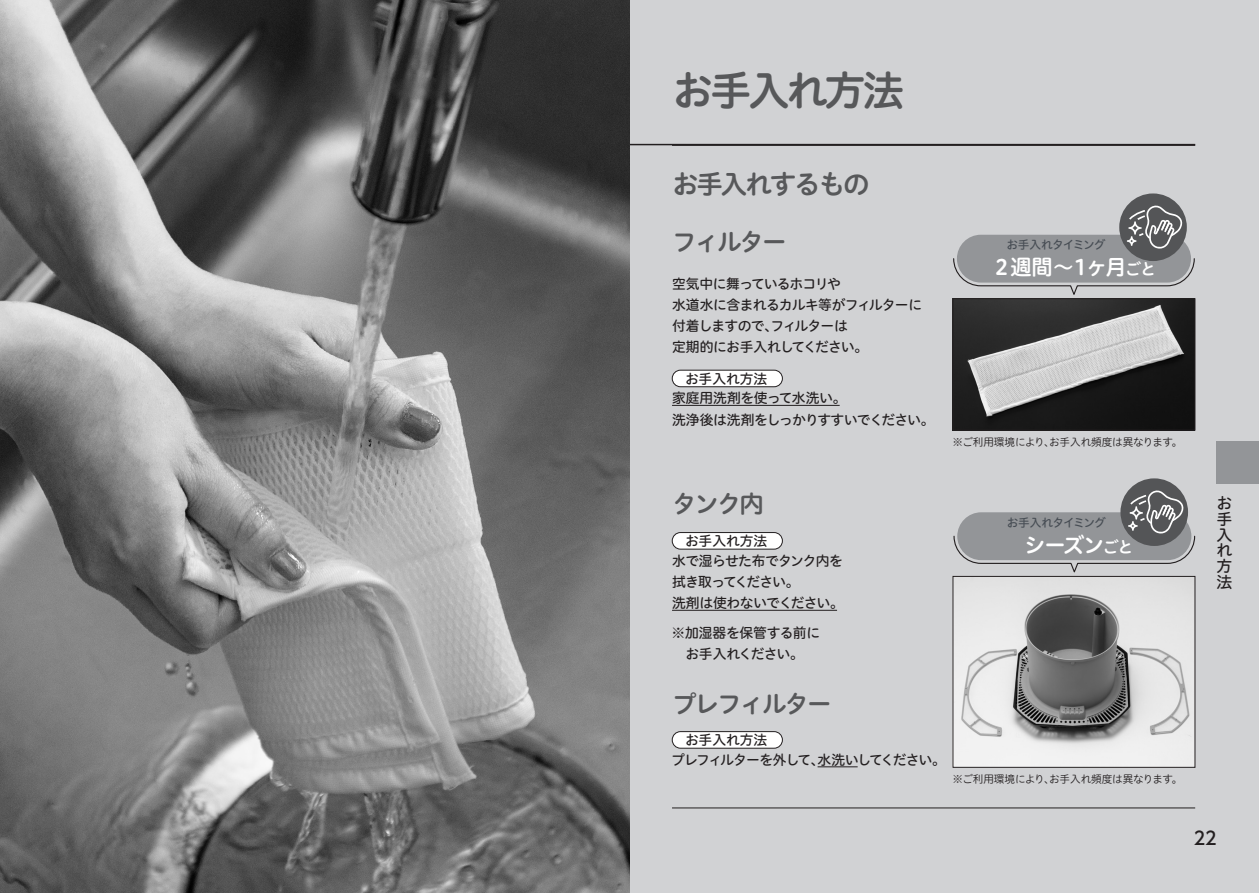
<style>
.page{position:relative;width:1259px;height:893px;background:#d1d2d4}
.page>*{position:absolute;margin:0;border:0;box-sizing:border-box;transform-origin:0 0}
.t1{font:41.4px "Hiragino UD Sans R Std W6";letter-spacing:-.08em;color:#57585a}
.t2{font:26.55px "Hiragino UD Sans R Std W6";letter-spacing:-.08em;color:#57585a}
.t3{font:24.45px "Hiragino UD Sans R Std W6";letter-spacing:-.08em;color:#57585a}
.t4{font:21.3px "Hiragino UD Sans R Std W6";letter-spacing:-.055em;color:#fff}
.t5{font:500 18px "UD Shin Go C Oniz Pr 6";color:#231f20}
.t6{font:15.9px/15.8px "Hiragino UD Sans R Std W5";color:#231f20;text-align:justify}
.t7{font:13.8px/21.3px "Hiragino UD Sans R Std W5";letter-spacing:-.05em;color:#231f20}
.t8{font:13.8px "Hiragino UD Sans R Std W5";letter-spacing:-.07em;color:#231f20}
.t9{font:13.8px/21.3px "Hiragino UD Sans R Std W5";letter-spacing:-.025em;color:#231f20}
.t10{font:11.7px "Hiragino UD Sans R Std W5";letter-spacing:-.07em;color:#474d54}
.t11{font:10.65px "Hiragino UD Sans R Std W3";letter-spacing:-.015em;color:#231f20}
.s1{font-size:15.9px}
</style>
<div class="page">
<hr style="left:672px;top:144px;width:523px;height:2px;background:#231f20">
<hr style="left:672px;top:808px;width:523px;height:1px;background:#231f20">
<hr style="left:64px;top:144px;width:1131px;height:1px;background:#231f20">
<img style="left:0;top:0;width:629px;height:893px">
<hr style="left:672px;top:405px;width:167px;height:1px;background:#231f20">
<div style="left:672px;top:370px;width:110px;height:17px;background:#fff;border-radius:8px"></div>
<div style="left:672px;top:370px;width:110px;height:17px;border:1px solid #231f20;border-radius:8px"></div>
<img style="left:954px;top:300px;width:239px;height:128px">
<div style="left:952px;top:298px;width:243px;height:132px;border:1px solid #231f20"></div>
<hr style="left:672px;top:610px;width:165px;height:1px;background:#231f20">
<div style="left:672px;top:533px;width:110px;height:16px;background:#fff;border-radius:8px"></div>
<div style="left:672px;top:532px;width:110px;height:17px;border:1px solid #231f20;border-radius:8px"></div>
<hr style="left:817px;top:766px;width:40px;height:1px;background:#231f20">
<div style="left:672px;top:732px;width:110px;height:16px;background:#fff;border-radius:8px"></div>
<div style="left:672px;top:731px;width:110px;height:17px;border:1px solid #231f20;border-radius:8px"></div>
<img style="left:954px;top:578px;width:239px;height:187px">
<div style="left:957px;top:235px;width:234px;height:48px;background:#939598;border-radius:24px"></div>
<svg style="left:953px;top:258px;width:242px;height:37px"></svg>
<div style="left:1119px;top:193px;width:67px;height:68px;background:#545557;border-radius:50%"></div>
<svg style="left:1126px;top:205px;width:56px;height:44px"></svg>
<div style="left:1120px;top:478px;width:68px;height:68px;background:#545557;border-radius:50%"></div>
<svg style="left:953px;top:490px;width:242px;height:83px"></svg>
<div style="left:1216px;top:442px;width:43px;height:42px;background:#939598"></div>
<p class="t1" style="left:672px;top:58px;width:234px">お手入れ方法</p>
<p class="t2" style="left:672px;top:164px;width:199px">お手入れするもの</p>
<p class="t3" style="left:672px;top:223px;width:116px">フィルター</p>
<p class="t7" style="left:672px;top:272px;width:252px">空気中に舞っているホコリや<br>水道水に含まれるカルキ等がフィルターに付着しますので、フィルターは<br>定期的にお手入れしてください。</p>
<p class="t7" style="left:685px;top:367px;width:84px">お手入れ方法</p>
<p class="t7" style="left:672px;top:387px;width:264px">家庭用洗剤を使って水洗い。<br>洗浄後は洗剤をしっかりすすいでください。</p>
<p class="t10" style="left:1006px;top:236px;width:101px">お手入れタイミング</p>
<p class="t4" style="left:995px;top:251px;width:162px">2週間～1ヶ月<span class="s1">ごと</span></p>
<p class="t11" style="left:952px;top:434px;width:231px">※ご利用環境により、お手入れ頻度は異なります。</p>
<p class="t3" style="left:672px;top:486px;width:93px">タンク内</p>
<p class="t7" style="left:685px;top:529px;width:84px">お手入れ方法</p>
<p class="t7" style="left:672px;top:549px;width:173px">水で湿らせた布でタンク内を拭き取ってください。<br>洗剤は使わないでください。</p>
<p class="t9" style="left:671px;top:621px;width:150px">※加湿器を保管する前に　お手入れください。</p>
<p class="t3" style="left:672px;top:685px;width:161px">プレフィルター</p>
<p class="t7" style="left:685px;top:729px;width:84px">お手入れ方法</p>
<p class="t8" style="left:671px;top:749px;width:276px">プレフィルターを外して、水洗いしてください。</p>
<p class="t10" style="left:1006px;top:514px;width:101px">お手入れタイミング</p>
<p class="t4" style="left:1024px;top:528px;width:111px">シーズン<span class="s1">ごと</span></p>
<p class="t11" style="left:952px;top:771px;width:231px">※ご利用環境により、お手入れ頻度は異なります。</p>
<p class="t6" style="left:1216px;top:494px;width:17px">お手入れ方法</p>
<h3 class="t5" style="left:1193px;top:824px;width:24px">22</h3>
</div>
